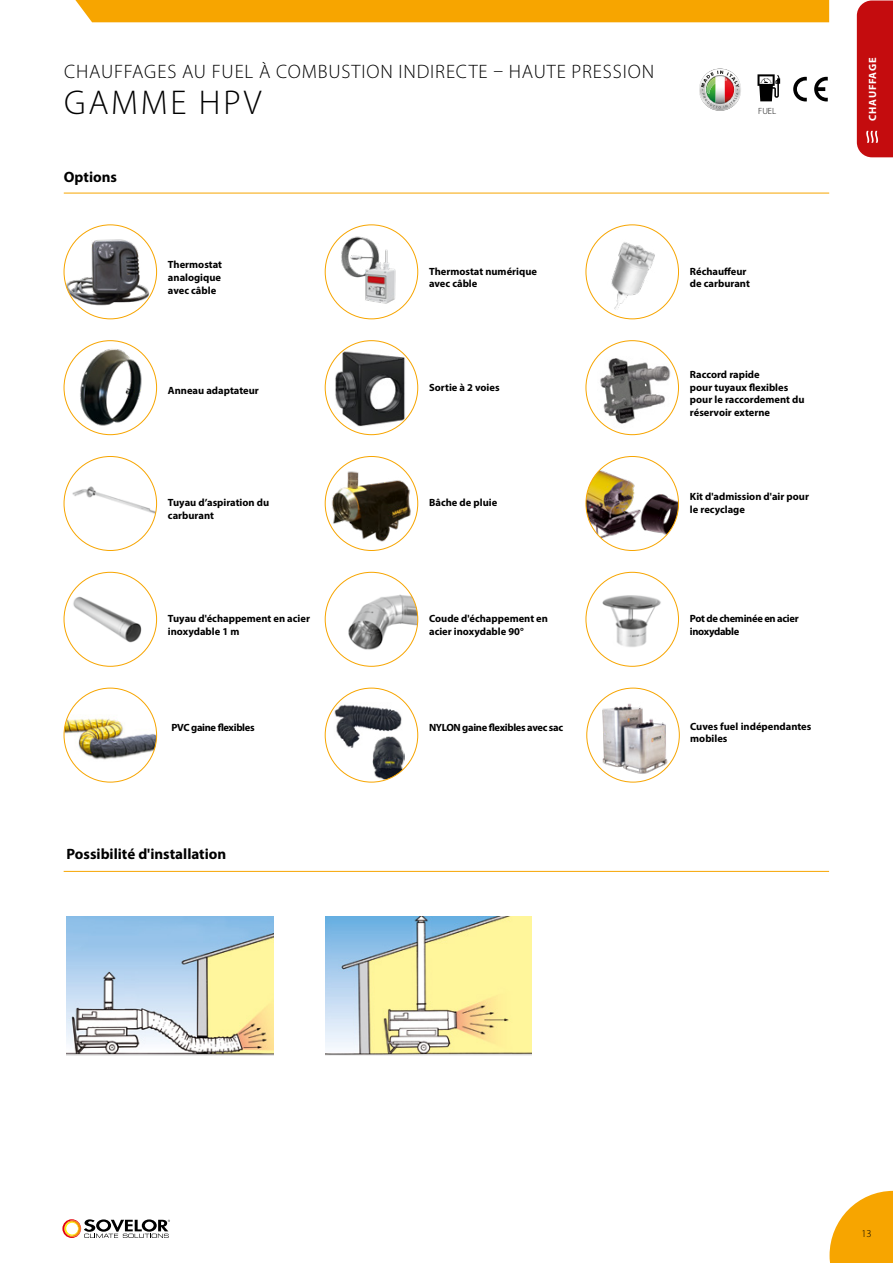
<style>
.page{position:relative;width:893px;height:1263px;background:#fff}
.page>*{position:absolute;margin:0;border:0;box-sizing:border-box;transform-origin:0 0}
.t1{font:300 34.5px "Myriad Pro";letter-spacing:.08em;color:#000}
.t2{font:300 19.5px "Myriad Pro";letter-spacing:.045em;color:#000}
.t3{font:700 15px "Myriad Pro";color:#000}
.t4{font:700 10.5px/12.6px "Myriad Pro";color:#000}
.t5{font:700 10.5px/12.6px "Myriad Pro";letter-spacing:-.03em;color:#000}
.t6{font:700 10.5px "Myriad Pro";letter-spacing:.07em;color:#fff}
.t7{font:300 10.5px "Myriad Pro";color:#000}
.t8{font:300 9px "Myriad Pro";color:#000}
</style>
<div class="page">
<svg style="left:829px;top:1191px;width:64px;height:72px"></svg>
<div style="left:857px;top:1px;width:36px;height:156px;background:#c40c0e"></div>
<svg style="left:62px;top:1219px;width:108px;height:19px"></svg>
<svg style="left:793px;top:77px;width:14px;height:24px"></svg>
<svg style="left:814px;top:77px;width:14px;height:24px"></svg>
<svg style="left:757px;top:74px;width:23px;height:27px"></svg>
<svg style="left:699px;top:69px;width:42px;height:42px"></svg>
<img style="left:64px;top:232px;width:93px;height:79px">
<img style="left:337px;top:235px;width:63px;height:73px">
<img style="left:586px;top:232px;width:77px;height:87px">
<img style="left:76px;top:346px;width:68px;height:83px">
<img style="left:335px;top:350px;width:71px;height:77px">
<img style="left:597px;top:349px;width:76px;height:83px">
<img style="left:64px;top:460px;width:93px;height:86px">
<img style="left:330px;top:469px;width:84px;height:73px">
<img style="left:586px;top:459px;width:92px;height:89px">
<img style="left:64px;top:589px;width:86px;height:60px">
<img style="left:325px;top:576px;width:93px;height:86px">
<svg style="left:586px;top:572px;width:92px;height:94px"></svg>
<img style="left:586px;top:577px;width:92px;height:84px">
<img style="left:64px;top:714px;width:93px;height:48px">
<img style="left:334px;top:702px;width:68px;height:46px">
<img style="left:373px;top:736px;width:32px;height:44px">
<hr style="left:64px;top:193px;width:765px;height:1px;background:#f7a500">
<hr style="left:64px;top:871px;width:765px;height:1px;background:#f7a500">
<img style="left:594px;top:688px;width:78px;height:88px">
<img style="left:325px;top:916px;width:206px;height:139px">
<img style="left:67px;top:916px;width:206px;height:139px">
<div style="left:75px;top:0;width:754px;height:22px;background:#f7a500"></div>
<h2 class="t2" style="left:64px;top:60px;width:592px">CHAUFFAGES AU FUEL À COMBUSTION INDIRECTE – HAUTE PRESSION</h2>
<h1 class="t1" style="left:64px;top:82px;width:199px">GAMME HPV</h1>
<h3 class="t3" style="left:64px;top:167px;width:55px">Options</h3>
<p class="t8" style="left:758px;top:106px;width:19px">FUEL</p>
<p class="t4" style="left:168px;top:258px;width:56px;text-align:justify">Thermostat analogique avec câble</p>
<p class="t4" style="left:429px;top:265px;width:109px">Thermostat numérique avec câble</p>
<p class="t4" style="left:690px;top:265px;width:61px">Réchauffeur de carburant</p>
<p class="t4" style="left:168px;top:383px;width:92px">Anneau adaptateur</p>
<p class="t4" style="left:429px;top:380px;width:72px">Sortie à 2 voies</p>
<p class="t4" style="left:690px;top:368px;width:116px">Raccord rapide<br>pour tuyaux flexibles pour le raccordement du réservoir externe</p>
<p class="t4" style="left:168px;top:495px;width:103px;line-height:13.5px">Tuyau d’aspiration du carburant</p>
<p class="t4" style="left:429px;top:496px;width:70px">Bâche de pluie</p>
<p class="t4" style="left:690px;top:490px;width:121px">Kit d'admission d'air pour le recyclage</p>
<p class="t4" style="left:168px;top:612px;width:144px">Tuyau d'échappement en acier inoxydable 1 m</p>
<p class="t4" style="left:429px;top:612px;width:120px">Coude d'échappement en acier inoxydable 90°</p>
<p class="t5" style="left:690px;top:612px;width:110px">Pot de cheminée en acier inoxydable</p>
<p class="t5" style="left:171px;top:720px;width:85px">PVC gaine flexibles</p>
<p class="t5" style="left:429px;top:720px;width:135px">NYLON gaine flexibles avec sac</p>
<p class="t4" style="left:690px;top:719px;width:123px">Cuves fuel indépendantes mobiles</p>
<h3 class="t3" style="left:67px;top:844px;width:161px">Possibilité d'installation</h3>
<p class="t6" style="left:866px;top:121px;width:64px;rotate:-90deg">CHAUFFAGE</p>
<p class="t7" style="left:861px;top:1227px;width:12px">13</p>
</div>
